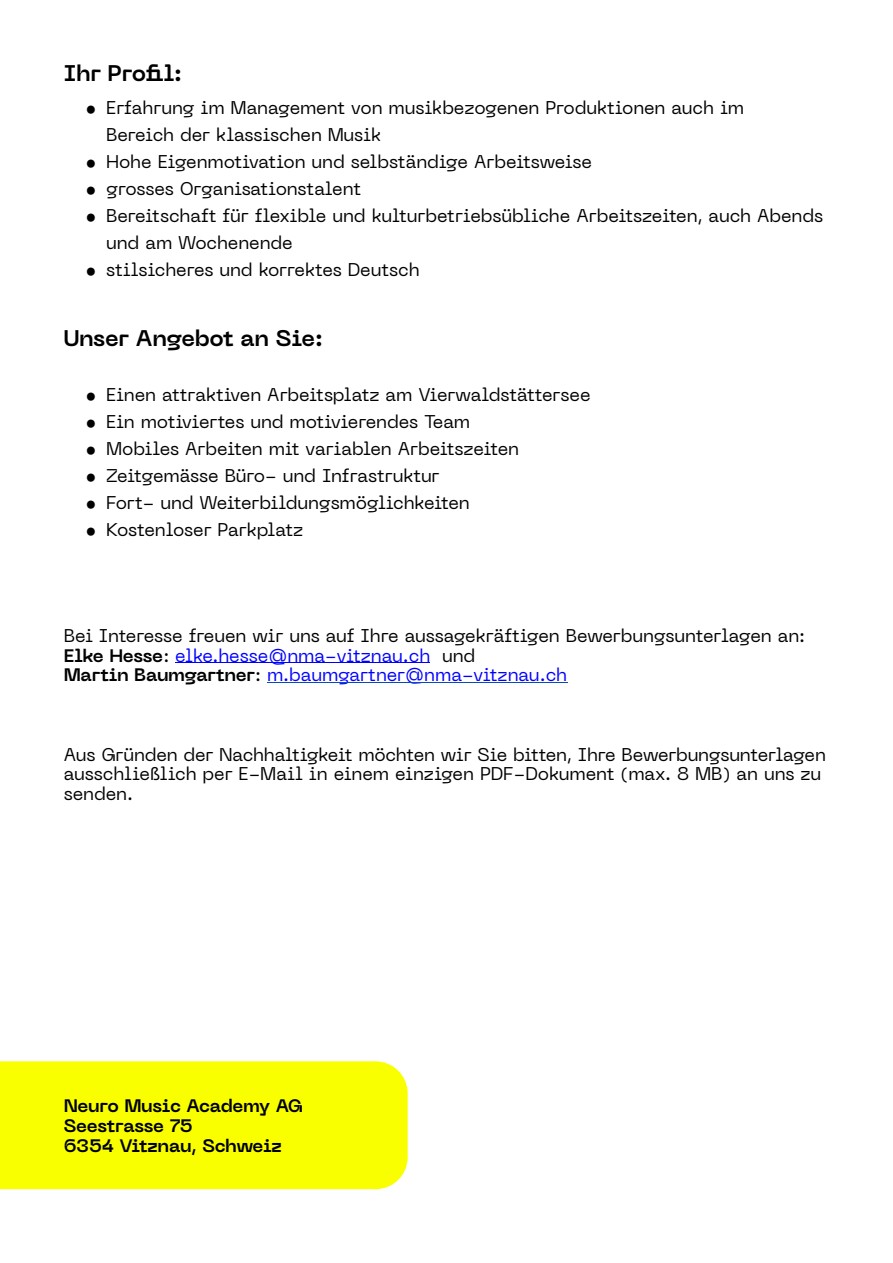
<style>
.page{position:relative;width:893px;height:1263px;background:#fff}
.page>*{position:absolute;margin:0;border:0;box-sizing:border-box;transform-origin:0 0}
.t1{font:700 22.5px "PP Neue Machina";letter-spacing:-.02em;color:#000}
.t2{font:18px/19.8px "PP Neue Machina";letter-spacing:-.01em;color:#000}
.t3{font:700 18px/19.8px "PP Neue Machina";letter-spacing:-.02em;color:#000}
.s1{font-weight:700}
.s2{color:#00f}
</style>
<div class="page">
<div style="left:0;top:1061px;width:408px;height:128px;background:#faff00"></div>
<hr style="left:175px;top:662px;width:255px;height:1px;background:#00f">
<hr style="left:267px;top:682px;width:300px;height:1px;background:#0b4cb4">
<p class="t1" style="left:64px;top:64px;width:120px">Ihr Profil:</p>
<p class="t2" style="left:106px;top:96px;width:639px;line-height:27px;text-indent:-21px">• Erfahrung im Management von musikbezogenen Produktionen auch im<br>Bereich der klassischen Musik</p>
<p class="t2" style="left:85px;top:154px;width:509px">• Hohe Eigenmotivation und selbständige Arbeitsweise</p>
<p class="t2" style="left:85px;top:181px;width:278px">• grosses Organisationstalent</p>
<p class="t2" style="left:106px;top:204px;width:718px;line-height:27px;text-indent:-21px">• Bereitschaft für flexible und kulturbetriebsübliche Arbeitszeiten, auch Abends und am Wochenende</p>
<p class="t2" style="left:85px;top:262px;width:336px">• stilsicheres und korrektes Deutsch</p>
<p class="t1" style="left:64px;top:330px;width:261px">Unser Angebot an Sie:</p>
<p class="t2" style="left:85px;top:386px;width:507px">• Einen attraktiven Arbeitsplatz am Vierwaldstättersee</p>
<p class="t2" style="left:85px;top:413px;width:387px">• Ein motiviertes und motivierendes Team</p>
<p class="t2" style="left:85px;top:440px;width:436px">• Mobiles Arbeiten mit variablen Arbeitszeiten</p>
<p class="t2" style="left:85px;top:467px;width:356px">• Zeitgemässe Büro- und Infrastruktur</p>
<p class="t2" style="left:85px;top:494px;width:386px">• Fort- und Weiterbildungsmöglichkeiten</p>
<p class="t2" style="left:85px;top:521px;width:220px">• Kostenloser Parkplatz</p>
<p class="t2" style="left:64px;top:627px;width:743px">Bei Interesse freuen wir uns auf Ihre aussagekräftigen Bewerbungsunterlagen an:<br><span class="s1">Elke Hesse</span>: <span class="s2">elke.hesse@nma-vitznau.ch</span> und<br><span class="s1">Martin Baumgartner</span>: <span class="s2">m.baumgartner@nma-vitznau.ch</span></p>
<p class="t2" style="left:64px;top:746px;width:764px">Aus Gründen der Nachhaltigkeit möchten wir Sie bitten, Ihre Bewerbungsunterlagen ausschließlich per E-Mail in einem einzigen PDF-Dokument (max. 8 MB) an uns zu senden.</p>
<p class="t3" style="left:64px;top:1098px;width:241px">Neuro Music Academy AG<br>Seestrasse 75<br>6354 Vitznau, Schweiz</p>
</div>
